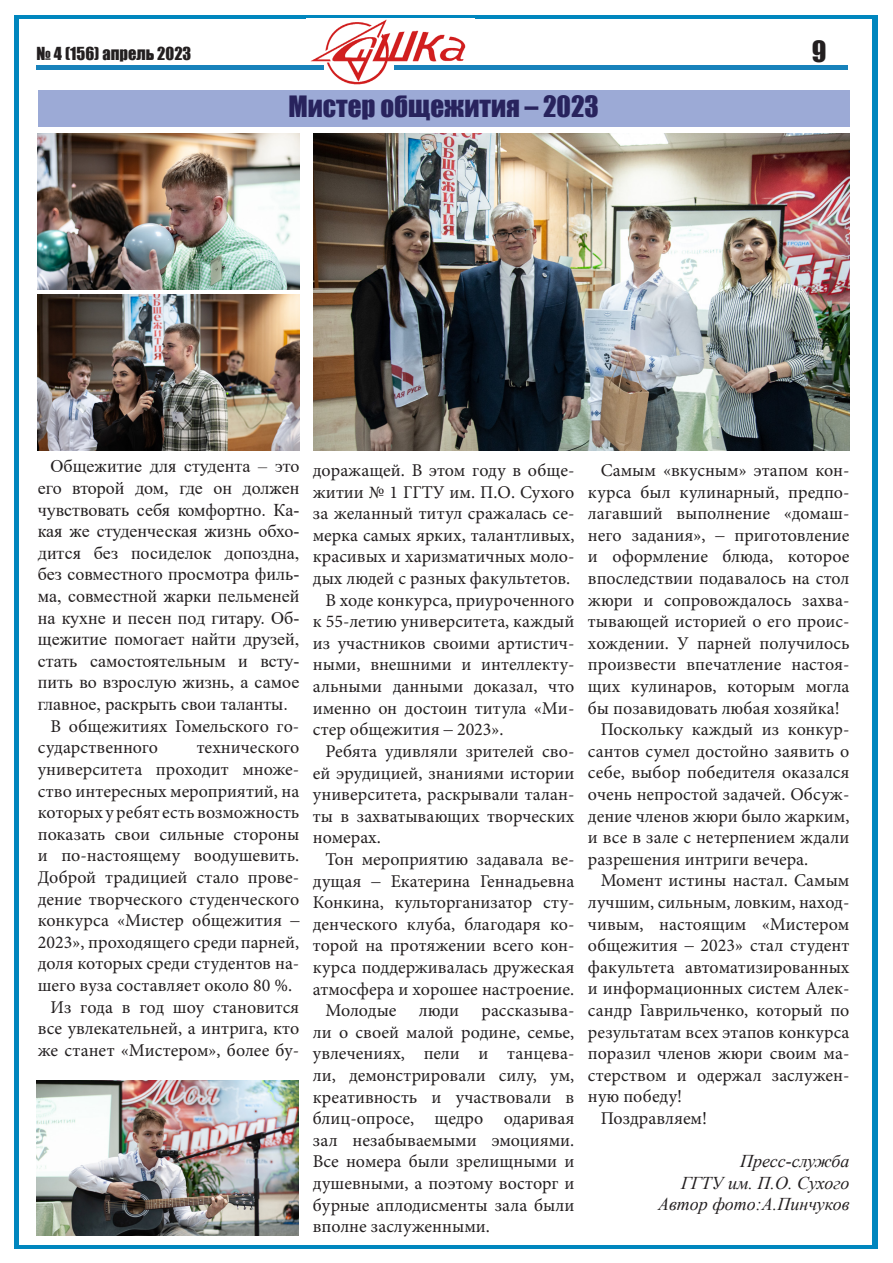
<style>
.page{position:relative;width:893px;height:1263px;background:#fff}
.page>*{position:absolute;margin:0;border:0;box-sizing:border-box;transform-origin:0 0}
.t1{font:27px "Impact";color:#28235d}
.t2{font:27px "Impact";color:#231f20}
.t3{font:18px/21.6px "Minion Pro";color:#231f20;text-align:justify}
.t4{font:18px/21.6px "Times New Roman";color:#231f20;text-align:justify}
.t5{font:italic 18px "Times New Roman";color:#231f20}
.t6{font:16.5px "Impact";color:#231f20}
.s1{font-family:"Times New Roman"}
</style>
<div class="page">
<div style="left:14px;top:15px;width:864px;height:1233px;background:linear-gradient(to right,#0086be,#0086be)"></div>
<div style="left:20px;top:19px;width:852px;height:1225px;background:#fff"></div>
<img style="left:310px;top:19px;width:156px;height:65px">
<div style="left:37px;top:65px;width:287px;height:5px;background:#1882bb"></div>
<div style="left:395px;top:65px;width:453px;height:5px;background:#1882bb"></div>
<div style="left:38px;top:90px;width:811px;height:36px;background:#9caad6"></div>
<img style="left:314px;top:134px;width:535px;height:316px">
<img style="left:38px;top:134px;width:261px;height:155px">
<img style="left:38px;top:295px;width:261px;height:155px">
<img style="left:37px;top:1080px;width:261px;height:155px">
<p class="t6" style="left:37px;top:41px;width:156px">№ 4 (156) апрель 2023</p>
<p class="t2" style="left:812px;top:31px;width:16px">9</p>
<p class="t1" style="left:288px;top:86px;width:312px">Мистер общежития – 2023</p>
<p class="t4" style="left:38px;top:455px;width:263px;text-indent:13px">Общежитие для студента – это его второй дом, где он должен чувствовать себя комфортно. Ка&shy;кая же студенческая жизнь обхо&shy;дится без посиделок допоздна, без совместного просмотра филь&shy;ма, совместной жарки пельменей на кухне и песен под гитару. Об&shy;щежитие помогает найти друзей, стать самостоятельным и всту&shy;пить во взрослую жизнь, а самое главное, раскрыть свои таланты.</p>
<p class="t3" style="left:38px;top:715px;width:263px;text-indent:13px">В общежитиях Гомельского го&shy;сударственного</p>
<p class="t3" style="left:38px;top:737px;width:263px;text-indent:159px">технического университета проходит множе&shy;ство интересных мероприятий, на которых у ребят есть возможность показать свои сильные стороны и по-настоящему воодушевить.<br>Доброй традицией стало прове&shy;дение творческого студенческого конкурса «Мистер общежития <span class="s1">‒ </span>2023», проходящего среди парней, доля которых среди студентов на&shy;шего вуза составляет около 80 %.</p>
<p class="t3" style="left:38px;top:996px;width:263px;text-indent:13px">Из года в год шоу становится все увлекательней, а интрига, кто же станет «Мистером», более бу-</p>
<p class="t3" style="left:313px;top:460px;width:263px">доражащей. В этом году в обще&shy;житии № 1 ГГТУ им. П.О. Сухого за желанный титул сражалась се&shy;мерка самых ярких, талантливых, красивых и харизматичных моло&shy;дых людей с разных факультетов.</p>
<p class="t3" style="left:313px;top:589px;width:263px;text-indent:13px">В ходе конкурса, приуроченного к 55-летию университета, каждый из участников своими артистич&shy;ными, внешними и интеллекту&shy;альными данными доказал, что именно он достоин титула «Ми&shy;стер общежития <span class="s1">‒</span> 2023».</p>
<p class="t3" style="left:313px;top:740px;width:263px;text-indent:13px">Ребята удивляли зрителей сво&shy;ей эрудицией, знаниями истории университета, раскрывали талан&shy;ты в захватывающих творческих номерах.</p>
<p class="t3" style="left:313px;top:848px;width:263px;text-indent:13px">Тон мероприятию задавала ве&shy;дущая <span class="s1">‒</span> Екатерина Геннадьевна Конкина, культорганизатор сту&shy;денческого клуба, благодаря ко&shy;торой на протяжении всего кон&shy;курса поддерживалась дружеская атмосфера и хорошее настроение.</p>
<p class="t3" style="left:313px;top:1000px;width:263px;text-indent:13px">Молодые люди рассказыва&shy;ли о своей малой родине, семье, увлечениях, пели и танцева&shy;ли, демонстрировали силу, ум, креативность и участвовали в блиц-опросе, щедро одаривая зал незабываемыми эмоциями.<br>Все номера были зрелищными и душевными, а поэтому восторг и бурные аплодисменты зала были вполне заслуженными.</p>
<p class="t3" style="left:588px;top:459px;width:263px;text-indent:13px">Самым «вкусным» этапом кон&shy;курса был кулинарный, предпо&shy;лагавший выполнение «домаш&shy;него задания», <span class="s1">‒</span> приготовление и оформление блюда, которое впоследствии подавалось на стол жюри и сопровождалось захва&shy;тывающей историей о его проис&shy;хождении. У парней получилось произвести впечатление настоя&shy;щих кулинаров, которым могла бы позавидовать любая хозяйка!</p>
<p class="t3" style="left:588px;top:719px;width:263px;text-indent:13px">Поскольку каждый из конкур&shy;сантов сумел достойно заявить о себе, выбор победителя оказался очень непростой задачей. Обсуж&shy;дение членов жюри было жарким, и все в зале с нетерпением ждали разрешения интриги вечера.</p>
<p class="t3" style="left:588px;top:870px;width:263px;text-indent:13px">Момент истины настал. Самым лучшим, сильным, ловким, наход&shy;чивым, настоящим «Мистером общежития <span class="s1">‒</span> 2023» стал студент факультета автоматизированных и информационных систем Алек&shy;сандр Гаврильченко, который по результатам всех этапов конкурса поразил членов жюри своим ма&shy;стерством и одержал заслужен&shy;ную победу!</p>
<p class="t3" style="left:601px;top:1107px;width:108px">Поздравляем!</p>
<p class="t5" style="left:740px;top:1149px;width:111px">Пресс-служба</p>
<p class="t5" style="left:681px;top:1170px;width:170px">ГГТУ им. П.О. Сухого</p>
<p class="t5" style="left:658px;top:1192px;width:193px">Автор фото:А.Пинчуков</p>
</div>
